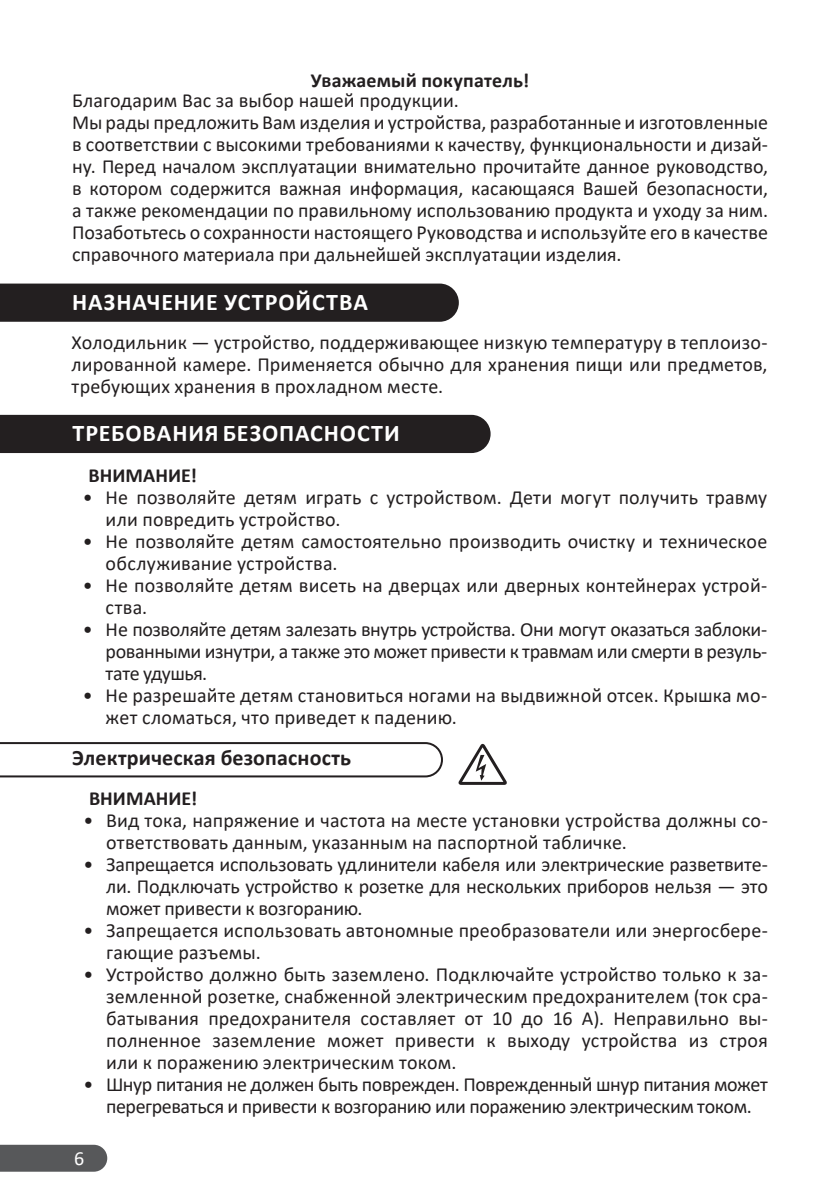
<style>
.page{position:relative;width:840px;height:1191px;background:#fff}
.page>*{position:absolute;margin:0;border:0;box-sizing:border-box;transform-origin:0 0}
.Заголовок{font:700 24px "Calibri";letter-spacing:.035em;color:#fff}
.Подзаголовок{font:700 22px "Calibri";letter-spacing:.005em;color:#231f20}
.t1{font:20px/22px "Calibri";letter-spacing:.005em;color:#231f20}
.t2{font:20px/22px "Calibri";letter-spacing:-.02em;color:#231f20;text-align:center}
.t3{font:700 20px "Calibri";letter-spacing:.005em;color:#231f20}
.t4{font:20px "Calibri";color:#fff}
</style>
<div class="page">
<div style="left:0;top:1144px;width:107px;height:27px;background:#57585a"></div>
<div style="left:0;top:283px;width:458px;height:39px;background:#231f20"></div>
<svg style="left:0;top:742px;width:442px;height:35px"></svg>
<svg style="left:458px;top:743px;width:49px;height:42px"></svg>
<div style="left:0;top:415px;width:490px;height:38px;background:#231f20"></div>
<p class="t3" style="left:311px;top:66px;width:220px">Уважаемый покупатель!</p>
<p class="t1" style="left:72px;top:89px;width:385px">Благодарим Вас за выбор нашей продукции.</p>
<p class="t1" style="left:72px;top:111px;width:697px">Мы рады предложить Вам изделия и устройства, разработанные и изготовленные в соответствии с высокими требованиями к качеству, функциональности и дизай&shy;ну. Перед началом эксплуатации внимательно прочитайте данное руководство, в котором содержится важная информация, касающаяся Вашей безопасности, а также рекомендации по правильному использованию продукта и уходу за ним.<br>Позаботьтесь о сохранности настоящего Руководства и используйте его в качестве справочного материала при дальнейшей эксплуатации изделия.</p>
<p class="Заголовок" style="left:72px;top:285px;width:297px">НАЗНАЧЕНИЕ УСТРОЙСТВА</p>
<p class="t1" style="left:72px;top:331px;width:697px;text-align:justify">Холодильник — устройство, поддерживающее низкую температуру в теплоизо&shy;лированной камере. Применяется обычно для хранения пищи или предметов, требующих хранения в прохладном месте.</p>
<p class="Заголовок" style="left:72px;top:416px;width:328px">ТРЕБОВАНИЯ БЕЗОПАСНОСТИ</p>
<p class="t3" style="left:89px;top:461px;width:110px">ВНИМАНИЕ!</p>
<p class="t1" style="left:106px;top:485px;width:662px;text-indent:-23px">• Не позволяйте детям играть с устройством. Дети могут получить травму или повредить устройство.</p>
<p class="t1" style="left:106px;top:529px;width:662px;text-indent:-23px">• Не позволяйте детям самостоятельно производить очистку и техническое обслуживание устройства.</p>
<p class="t1" style="left:106px;top:573px;width:662px;text-indent:-23px">• Не позволяйте детям висеть на дверцах или дверных контейнерах устрой&shy;ства.</p>
<p class="t1" style="left:106px;top:617px;width:662px;text-align:justify;text-indent:-23px">• Не позволяйте детям залезать внутрь устройства. Они могут оказаться заблоки&shy;рованными изнутри, а также это может привести к травмам или смерти в резуль&shy;тате удушья.</p>
<p class="t1" style="left:106px;top:683px;width:662px;text-indent:-23px">• Не разрешайте детям становиться ногами на выдвижной отсек. Крышка мо&shy;жет сломаться, что приведет к падению.</p>
<p class="Подзаголовок" style="left:72px;top:742px;width:280px">Электрическая безопасность</p>
<p class="t3" style="left:89px;top:784px;width:110px">ВНИМАНИЕ!</p>
<p class="t1" style="left:106px;top:809px;width:663px;text-indent:-23px">• Вид тока, напряжение и частота на месте установки устройства должны со&shy;ответствовать данным, указанным на паспортной табличке.</p>
<p class="t1" style="left:106px;top:853px;width:663px;text-align:justify;text-indent:-23px">• Запрещается использовать удлинители кабеля или электрические разветвите&shy;ли. Подключать устройство к розетке для нескольких приборов нельзя — это может привести к возгоранию.</p>
<p class="t1" style="left:106px;top:919px;width:663px;text-indent:-23px">• Запрещается использовать автономные преобразователи или энергосбере&shy;гающие разъемы.</p>
<p class="t1" style="left:106px;top:963px;width:663px;text-align:justify;text-indent:-23px">• Устройство должно быть заземлено. Подключайте устройство только к за&shy;земленной розетке, снабженной электрическим предохранителем (ток сра&shy;батывания предохранителя составляет от 10 до 16 А). Неправильно вы&shy;полненное заземление может привести к выходу устройства из строя или к поражению электрическим током.</p>
<p class="t2" style="left:83px;top:1073px;width:685px">• Шнур питания не должен быть поврежден. Поврежденный шнур питания может перегреваться и привести к возгоранию или поражению электрическим током.</p>
<p class="t4" style="left:74px;top:1144px;width:12px">6</p>
</div>
